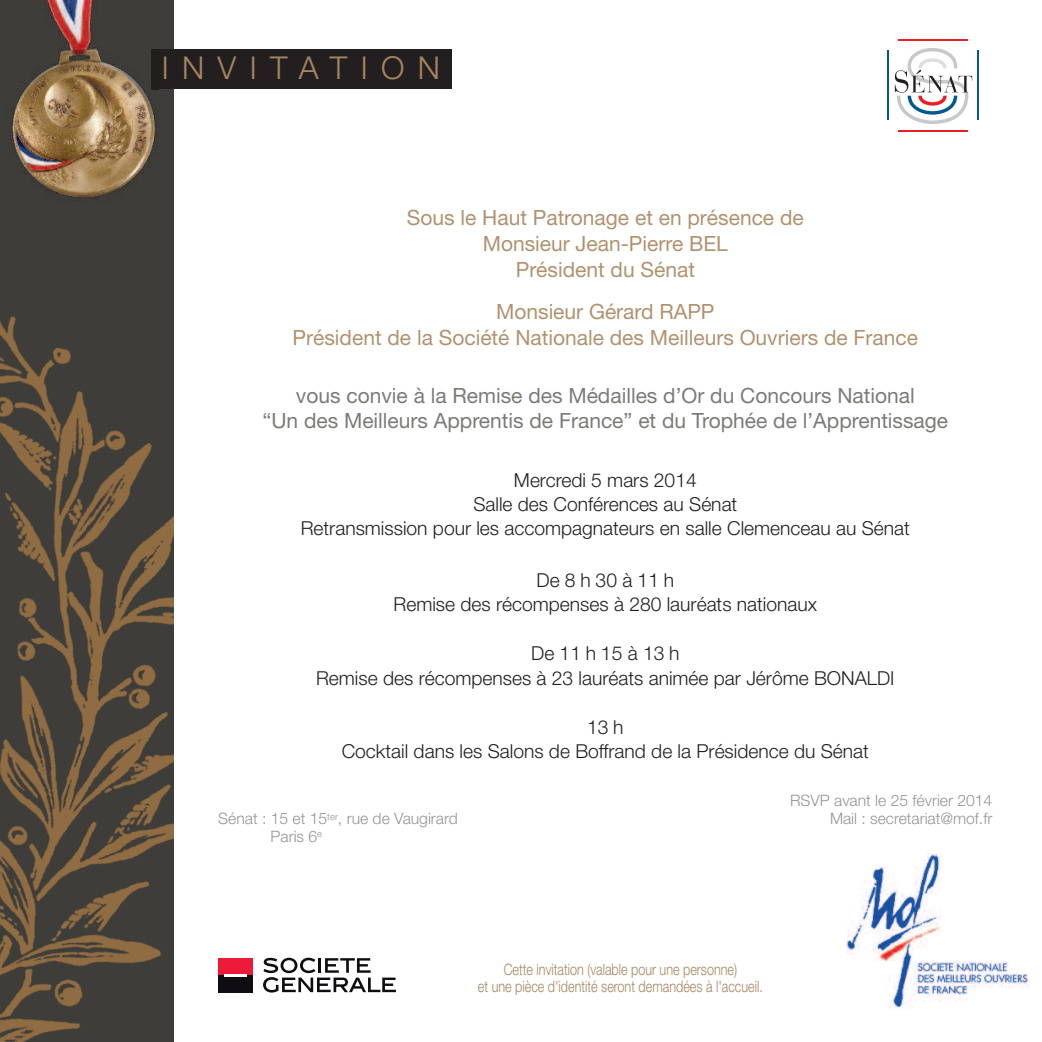
<style>
.page{position:relative;width:1042px;height:1042px;background:#fff}
.page>*{position:absolute;margin:0;border:0;box-sizing:border-box;transform-origin:0 0}
.t1{font:300 31.5px "Helvetica Neue";letter-spacing:.425em;color:#a6855f}
.t2{font:21px/26.2px "Helvetica Neue";color:#b1926f;text-align:center}
.t3{font:21px/24.5px "Helvetica Neue";color:#7b7b76;text-align:center}
.t4{font:300 19.25px/24.5px "Helvetica Neue";color:#231f20;text-align:center}
.t5{font:300 15.75px/17.5px "Helvetica Neue";color:#a6855f;text-align:center;scale:.8 1}
.t6{font:300 15.75px/17.5px "Helvetica Neue";color:#939598}
</style>
<div class="page">
<svg style="left:895px;top:48px;width:77px;height:76px"></svg>
<hr style="left:898px;top:40px;width:69px;height:1px;background:#ee1d23">
<hr style="left:977px;top:51px;width:1px;height:69px;background:#005992">
<hr style="left:898px;top:130px;width:69px;height:1px;background:#ee1d23">
<hr style="left:887px;top:51px;width:1px;height:69px;background:#005992">
<img style="left:847px;top:853px;width:182px;height:156px">
<div style="left:0;top:0;width:174px;height:1042px;background:#3e3d39"></div>
<img style="left:0;top:316px;width:174px;height:726px">
<div style="left:152px;top:50px;width:299px;height:39px;background:#231f20"></div>
<svg style="left:263px;top:957px;width:133px;height:35px"></svg>
<div style="left:218px;top:957px;width:35px;height:18px;background:#ed1a3a"></div>
<div style="left:218px;top:975px;width:35px;height:17px;background:#0f0c12"></div>
<hr style="left:224px;top:974px;width:23px;height:2px;background:#fff">
<img style="left:11px;top:0;width:148px;height:198px">
<img style="left:152px;top:50px;width:7px;height:39px">
<h1 class="t1" style="left:162px;top:57px;width:280px">INVITATION</h1>
<p class="t2" style="left:407px;top:206px;width:398px">Sous le Haut Patronage et en présence de<br>Monsieur Jean-Pierre BEL<br>Président du Sénat</p>
<p class="t2" style="left:293px;top:300px;width:627px">Monsieur Gérard RAPP<br>Président de la Société Nationale des Meilleurs Ouvriers de France</p>
<p class="t3" style="left:262px;top:385px;width:687px">vous convie à la Remise des Médailles d’Or du Concours National<br>“Un des Meilleurs Apprentis de France” et du Trophée de l’Apprentissage</p>
<p class="t4" style="left:301px;top:470px;width:610px">Mercredi 5 mars 2014<br>Salle des Conférences au Sénat<br>Retransmission pour les accompagnateurs en salle Clemenceau au Sénat</p>
<p class="t4" style="left:393px;top:569px;width:425px">De8h30à11h<br>Remise des récompenses à 280 lauréats nationaux</p>
<p class="t4" style="left:316px;top:643px;width:580px">De11h15à13h<br>Remise des récompenses à 23 lauréats animée par Jérôme BONALDI</p>
<p class="t4" style="left:342px;top:716px;width:529px">13 h<br>Cocktail dans les Salons de Boffrand de la Présidence du Sénat</p>
<p class="t6" style="left:271px;top:811px;width:189px;text-indent:-52px">Sénat : 15 et 15<sup>ter</sup>, rue de Vaugirard<br>Paris 6<sup>e</sup></p>
<p class="t6" style="left:790px;top:793px;width:204px;text-align:right">RSVP avant le 25 février 2014<br>Mail : secretariat@mof.fr</p>
<p class="t5" style="left:478px;top:962px;width:358px">Cette invitation (valable pour une personne)<br>et une pièce d'identité seront demandées à l'accueil.</p>
</div>
